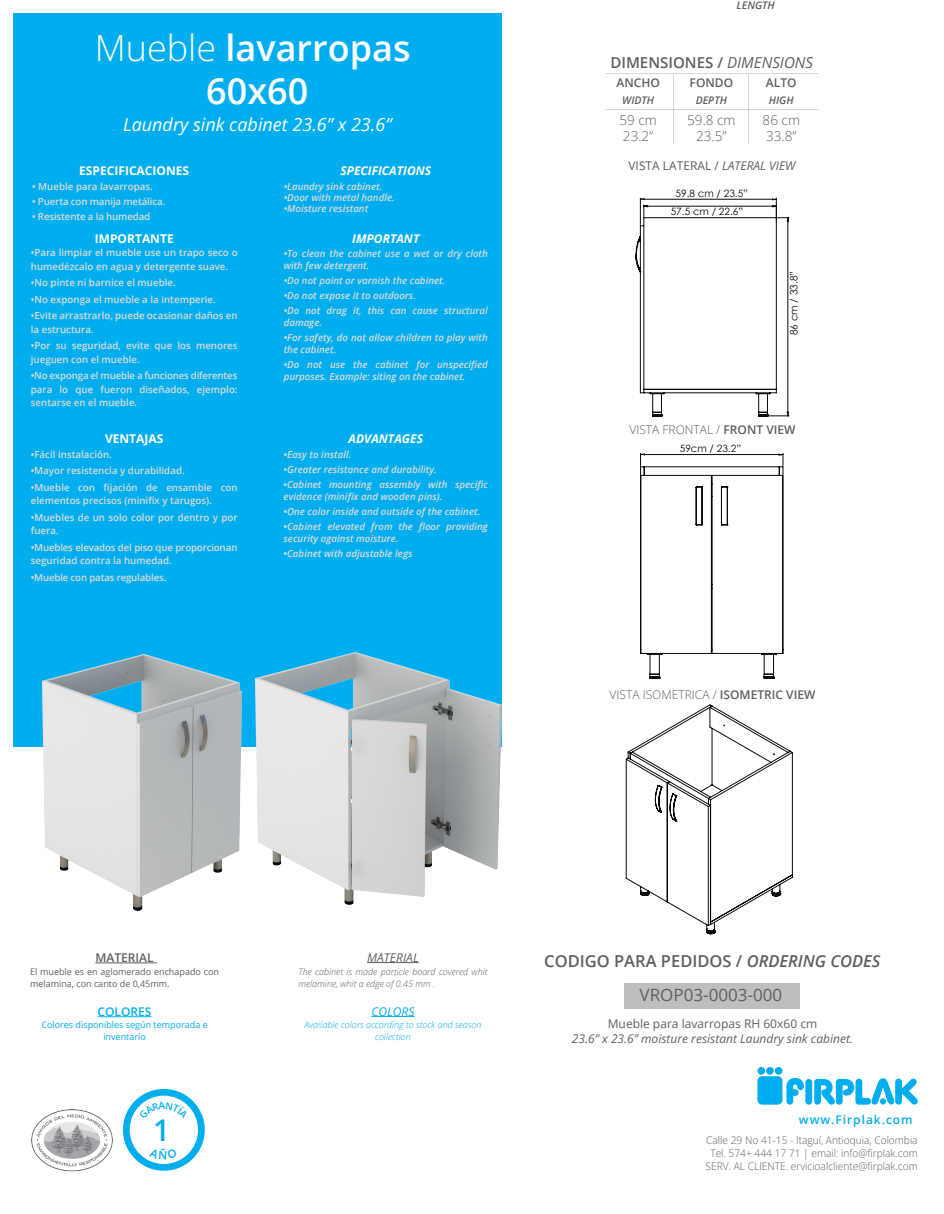
<style>
.page{position:relative;width:944px;height:1214px;background:#fff}
.page>*{position:absolute;margin:0;border:0;box-sizing:border-box;transform-origin:0 0}
.t1{font:600 36px/43.2px "Open Sans";color:#fff;text-align:center}
.t2{font:600 29.7px "Open Sans";color:#00aeef}
.t3{font:italic 18px "Open Sans";color:#fff}
.t4{font:16.95px "Open Sans";color:#5e5f62}
.t5{font:600 16.5px "Open Sans";color:#5e5f62}
.t6{font:600 15px "Open Sans";color:#5e5f62}
.t7{font:300 13.5px/15.9px "Open Sans";color:#5e5f62}
.t8{font:italic 12px "Open Sans";color:#5e5f62}
.t9{font:12px "Open Sans";color:#5e5f62}
.t10{font:300 12px "Open Sans";color:#5e5f62}
.t11{font:700 12px "Open Sans";color:#fff}
.t12{font:italic 700 12px "Open Sans";color:#fff}
.t13{font:600 12px "Open Sans";color:#5e5f62}
.t14{font:600 12px "Open Sans";letter-spacing:.08em;color:#00aeef}
.t15{font:600 12px "Open Sans";color:#00aeef}
.t16{font:italic 12px "Open Sans";color:#00aeef}
.t17{font:300 10.5px/12.6px "Open Sans";color:#5e5f62;text-align:center}
.t18{font:italic 600 10.5px "Open Sans";color:#5e5f62}
.t19{font:10.05px "Century Gothic";color:#0c090d}
.t20{font:italic 600 9.75px/12px "Open Sans";color:#dddbd9}
.t21{font:600 9.75px/13.5px "Open Sans";color:#dddbd9}
.t22{font:600 9.75px/13.5px "Open Sans";letter-spacing:-.02em;color:#dddbd9}
.t23{font:italic 300 9px/12px "Open Sans";color:#5e5f62}
.t24{font:9px/12px "Open Sans";color:#5e5f62}
.t25{font:italic 300 9px/12px "Open Sans";color:#00aeef;text-align:center}
.t26{font:9px/12px "Open Sans";color:#00aeef;text-align:center}
.s1{font-weight:300}
.s2{font-weight:400;font-style:italic}
.s3{font-style:italic}
.s4{font-weight:600}
</style>
<div class="page">
<div style="left:13px;top:13px;width:488px;height:733px;background:#00aeef"></div>
<div style="left:757px;top:1076px;width:25px;height:28px;background:#00aeef;border-radius:5px"></div>
<div style="left:757px;top:1067px;width:8px;height:7px;background:#00aeef;border-radius:50%"></div>
<div style="left:766px;top:1067px;width:7px;height:7px;background:#00aeef;border-radius:50%"></div>
<div style="left:774px;top:1067px;width:8px;height:7px;background:#00aeef;border-radius:50%"></div>
<svg style="left:786px;top:1078px;width:18px;height:26px"></svg>
<div style="left:805px;top:1079px;width:7px;height:25px;background:#00aeef;border-radius:3px"></div>
<svg style="left:814px;top:1078px;width:104px;height:27px"></svg>
<img style="left:31px;top:1109px;width:81px;height:62px">
<hr style="left:95px;top:962px;width:62px;height:1px;background:#5e5f62">
<hr style="left:367px;top:962px;width:52px;height:1px;background:#5e5f62">
<hr style="left:98px;top:1016px;width:53px;height:1px;background:#00aeef">
<hr style="left:371px;top:1016px;width:43px;height:1px;background:#00aeef">
<div style="left:624px;top:982px;width:176px;height:26px;background:#bebebd"></div>
<img style="left:42px;top:655px;width:199px;height:255px">
<img style="left:255px;top:652px;width:246px;height:253px">
<svg style="left:635px;top:198px;width:154px;height:218px"></svg>
<svg style="left:640px;top:453px;width:143px;height:225px"></svg>
<svg style="left:625px;top:704px;width:167px;height:230px"></svg>
<svg style="left:123px;top:1088px;width:82px;height:82px"></svg>
<h1 class="t1" style="left:95px;top:25px;width:317px"><span class="s1">Mueble</span> lavarropas<br>60x60</h1>
<h3 class="t3" style="left:123px;top:112px;width:270px">Laundry sink cabinet 23.6” x 23.6”</h3>
<p class="t11" style="left:79px;top:162px;width:111px">ESPECIFICACIONES</p>
<p class="t21" style="left:32px;top:179px;width:122px">• Mueble para lavarropas.</p>
<p class="t21" style="left:32px;top:194px;width:135px">• Puerta con manija metálica.</p>
<p class="t21" style="left:32px;top:209px;width:120px">• Resistente a la humedad</p>
<p class="t12" style="left:340px;top:163px;width:92px">SPECIFICATIONS</p>
<p class="t20" style="left:284px;top:180px;width:100px">•Laundry sink cabinet.</p>
<p class="t20" style="left:284px;top:191px;width:113px">•Door with metal handle.</p>
<p class="t20" style="left:284px;top:202px;width:86px">•Moisture resistant</p>
<p class="t11" style="left:95px;top:230px;width:80px">IMPORTANTE</p>
<p class="t12" style="left:352px;top:230px;width:69px">IMPORTANT</p>
<p class="t20" style="left:284px;top:247px;width:206px">•To clean the cabinet use a wet or dry cloth with few detergent.</p>
<p class="t20" style="left:284px;top:274px;width:163px">•Do not paint or varnish the cabinet.</p>
<p class="t20" style="left:284px;top:289px;width:134px">•Do not expose it to outdoors.</p>
<p class="t20" style="left:284px;top:304px;width:206px">•Do not drag it, this can cause structural damage.</p>
<p class="t20" style="left:284px;top:331px;width:206px">•For safety, do not allow children to play with the cabinet.</p>
<p class="t20" style="left:284px;top:358px;width:206px">•Do not use the cabinet for unspecified purposes. Example: siting on the cabinet.</p>
<p class="t21" style="left:31px;top:246px;width:208px">•Para limpiar el mueble use un trapo seco o humedézcalo en agua y detergente suave.</p>
<p class="t21" style="left:31px;top:276px;width:146px">•No pinte ni barnice el mueble.</p>
<p class="t21" style="left:31px;top:292px;width:187px">•No exponga el mueble a la intemperie.</p>
<p class="t21" style="left:31px;top:309px;width:208px">•Evite arrastrarlo, puede ocasionar daños en la estructura.</p>
<p class="t21" style="left:31px;top:339px;width:208px">•Por su seguridad, evite que los menores jueguen con el mueble.</p>
<p class="t21" style="left:31px;top:369px;width:208px;text-align:justify">•No exponga el mueble a funciones diferentes para lo que fueron diseñados, ejemplo: sentarse en el mueble.</p>
<p class="t11" style="left:105px;top:430px;width:60px">VENTAJAS</p>
<p class="t12" style="left:348px;top:430px;width:76px">ADVANTAGES</p>
<p class="t21" style="left:31px;top:447px;width:83px">•Fácil instalación.</p>
<p class="t21" style="left:31px;top:463px;width:155px">•Mayor resistencia y durabilidad.</p>
<p class="t21" style="left:31px;top:480px;width:208px">•Mueble con fijación de ensamble con elementos precisos (minifix y tarugos).</p>
<p class="t21" style="left:31px;top:510px;width:208px">•Muebles de un solo color por dentro y por fuera.</p>
<p class="t22" style="left:31px;top:540px;width:208px">•Muebles elevados del piso que proporcionan seguridad contra la humedad.</p>
<p class="t22" style="left:31px;top:570px;width:137px">•Mueble con patas regulables.</p>
<p class="t20" style="left:283px;top:448px;width:69px">•Easy to install.</p>
<p class="t20" style="left:283px;top:463px;width:155px">•Greater resistance and durability.</p>
<p class="t20" style="left:283px;top:478px;width:206px">•Cabinet mounting assembly with specific evidence (minifix and wooden pins).</p>
<p class="t20" style="left:283px;top:505px;width:198px">•One color inside and outside of the cabinet.</p>
<p class="t20" style="left:283px;top:520px;width:206px">•Cabinet elevated from the floor providing security against moisture.</p>
<p class="t20" style="left:283px;top:547px;width:130px">•Cabinet with adjustable legs</p>
<p class="t18" style="left:736px;top:-2px;width:40px">LENGTH</p>
<h3 class="t6" style="left:610px;top:53px;width:204px">DIMENSIONES / <span class="s2">DIMENSIONS</span></h3>
<p class="t13" style="left:616px;top:75px;width:45px">ANCHO</p>
<p class="t18" style="left:622px;top:93px;width:33px">WIDTH</p>
<p class="t13" style="left:689px;top:75px;width:45px">FONDO</p>
<p class="t18" style="left:695px;top:93px;width:33px">DEPTH</p>
<p class="t13" style="left:766px;top:75px;width:32px">ALTO</p>
<p class="t18" style="left:768px;top:93px;width:26px">HIGH</p>
<h3 class="t7" style="left:619px;top:112px;width:39px">59 cm</h3>
<h3 class="t7" style="left:687px;top:112px;width:50px;text-align:center">59.8 cm<br>23.5”</h3>
<h3 class="t7" style="left:623px;top:128px;width:32px">23.2”</h3>
<h3 class="t7" style="left:762px;top:112px;width:39px">86 cm<br>33.8”</h3>
<p class="t9" style="left:628px;top:158px;width:168px">VISTA LATERAL / <span class="s3">LATERAL VIEW</span></p>
<p class="t19" style="left:675px;top:187px;width:74px">59.8 cm / 23.5”</p>
<p class="t19" style="left:670px;top:205px;width:74px">57.5 cm / 22.6”</p>
<p class="t19" style="left:787px;top:335px;width:66px;rotate:-90deg">86 cm / 33.8”</p>
<p class="t10" style="left:629px;top:422px;width:168px">VISTA FRONTAL / <span class="s4">FRONT VIEW</span></p>
<p class="t19" style="left:679px;top:442px;width:63px">59cm / 23.2”</p>
<p class="t10" style="left:609px;top:686px;width:207px">VISTA ISOMETRICA / <span class="s4">ISOMETRIC VIEW</span></p>
<p class="t13" style="left:95px;top:949px;width:60px">MATERIAL</p>
<p class="t8" style="left:367px;top:949px;width:53px">MATERIAL</p>
<p class="t24" style="left:30px;top:965px;width:191px">El mueble es en aglomerado enchapado con melamina, con canto de 0,45mm.</p>
<p class="t23" style="left:298px;top:965px;width:191px">The cabinet is made particle board covered whit melamine, whit a edge of 0.45 mm .</p>
<p class="t15" style="left:98px;top:1003px;width:55px">COLORES</p>
<p class="t16" style="left:371px;top:1003px;width:45px">COLORS</p>
<p class="t26" style="left:41px;top:1018px;width:168px">Colores disponibles según temporada e inventario</p>
<p class="t25" style="left:304px;top:1018px;width:178px">Available colors according to stock and season collection</p>
<h2 class="t2" style="left:153px;top:1109px;width:18px">1</h2>
<h3 class="t5" style="left:544px;top:949px;width:338px">CODIGO PARA PEDIDOS / <span class="s3">ORDERING CODES</span></h3>
<h3 class="t4" style="left:639px;top:982px;width:144px">VROP03-0003-000</h3>
<p class="t9" style="left:607px;top:1015px;width:211px">Mueble para lavarropas RH 60x60 cm</p>
<p class="t8" style="left:572px;top:1029px;width:282px">23.6” x 23.6” moisture resistant Laundry sink cabinet.</p>
<p class="t14" style="left:799px;top:1111px;width:115px">www.Firplak.com</p>
<p class="t17" style="left:705px;top:1133px;width:213px">Calle 29 No 41-15 - Itaguí, Antioquia, Colombia<br>Tel. 574+ 444 17 71 | email: info@firplak.com<br>SERV. AL CLIENTE. ervicioalcliente@firplak.com</p>
</div>
